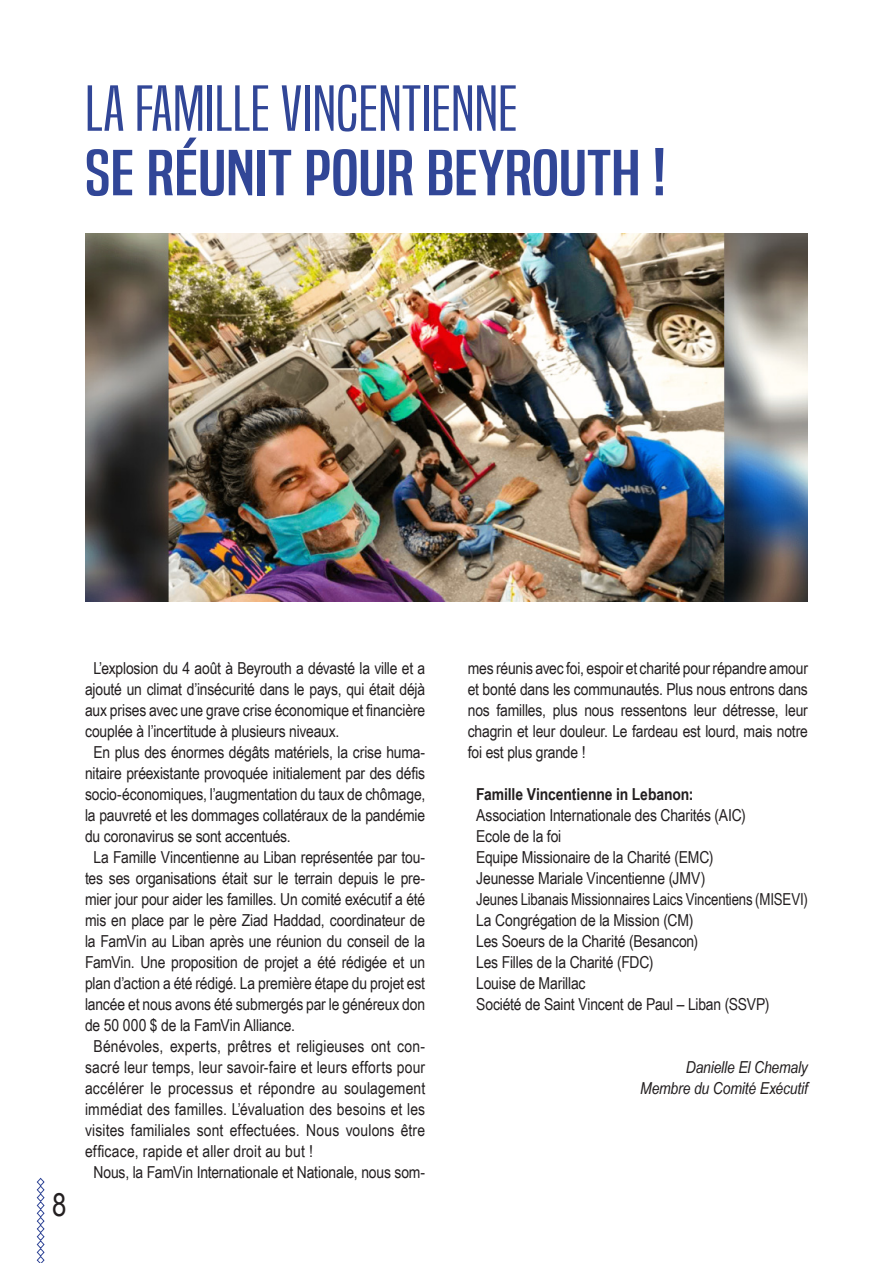
<style>
.page{position:relative;width:893px;height:1263px;background:#fff}
.page>*{position:absolute;margin:0;border:0;box-sizing:border-box;transform-origin:0 0}
.t1{font:60px "Built Titling Lt";color:#314697;scale:1.36 1}
.t2{font:60px "Built Titling Rg";color:#314697;scale:1.36 1}
.t3{font:31.5px "Arial Narrow";color:#231f20}
.t4{font:16.5px/21px "Arial Narrow";letter-spacing:-.01em;color:#231f20;text-align:justify}
.t5{font:italic 16.5px "Arial Narrow";letter-spacing:-.01em;color:#231f20}
.t6{font:700 16.5px "Arial Narrow";letter-spacing:-.005em;color:#231f20}
</style>
<div class="page">
<svg style="left:36px;top:1177px;width:9px;height:86px"></svg>
<img style="left:85px;top:234px;width:723px;height:368px">
<p class="t1" style="left:85px;top:73px;width:320px">LA FAMILLE VINCENTIENNE</p>
<p class="t2" style="left:85px;top:138px;width:429px">SE RÉUNIT POUR BEYROUTH !</p>
<h2 class="t3" style="left:52px;top:1181px;width:16px">8</h2>
<p class="t4" style="left:85px;top:657px;width:342px;text-indent:9px">L’explosion du 4 août à Beyrouth a dévasté la ville et a ajouté un climat d’insécurité dans le pays, qui était déjà aux prises avec une grave crise économique et financière couplée à l’incertitude à plusieurs niveaux.</p>
<p class="t4" style="left:85px;top:741px;width:342px;text-indent:9px">En plus des énormes dégâts matériels, la crise huma&shy;nitaire préexistante provoquée initialement par des défis socio-économiques, l’augmentation du taux de chômage, la pauvreté et les dommages collatéraux de la pandémie du coronavirus se sont accentués.</p>
<p class="t4" style="left:85px;top:846px;width:342px;text-indent:9px">La Famille Vincentienne au Liban représentée par tou&shy;tes ses organisations était sur le terrain depuis le pre&shy;mier jour pour aider les familles. Un comité exécutif a été mis en place par le père Ziad Haddad, coordinateur de la FamVin au Liban après une réunion du conseil de la FamVin. Une proposition de projet a été rédigée et un plan d’action a été rédigé. La première étape du projet est lancée et nous avons été submergés par le généreux don de 50 000 $ de la FamVin Alliance.</p>
<p class="t4" style="left:85px;top:1035px;width:342px;text-indent:9px">Bénévoles, experts, prêtres et religieuses ont con&shy;sacré leur temps, leur savoir-faire et leurs efforts pour accélérer le processus et répondre au soulagement immédiat des familles. L’évaluation des besoins et les visites familiales sont effectuées. Nous voulons être efficace, rapide et aller droit au but !</p>
<p class="t4" style="left:94px;top:1161px;width:333px">Nous, la FamVin Internationale et Nationale, nous som-</p>
<p class="t4" style="left:468px;top:657px;width:342px">mes réunis avec foi, espoir et charité pour répandre amour et bonté dans les communautés. Plus nous entrons dans nos familles, plus nous ressentons leur détresse, leur chagrin et leur douleur. Le fardeau est lourd, mais notre foi est plus grande !</p>
<p class="t6" style="left:476px;top:781px;width:219px">Famille Vincentienne in Lebanon:</p>
<p class="t4" style="left:476px;top:804px;width:271px">Association Internationale des Charités (AIC)</p>
<p class="t4" style="left:476px;top:825px;width:87px">Ecole de la foi</p>
<p class="t4" style="left:476px;top:846px;width:239px">Equipe Missionaire de la Charité (EMC)</p>
<p class="t4" style="left:476px;top:867px;width:231px">Jeunesse Mariale Vincentienne (JMV)</p>
<p class="t4" style="left:476px;top:888px;width:333px">Jeunes Libanais Missionnaires Laics Vincentiens (MISEVI)</p>
<p class="t4" style="left:476px;top:909px;width:219px">La Congrégation de la Mission (CM)</p>
<p class="t4" style="left:476px;top:930px;width:223px">Les Soeurs de la Charité (Besancon)</p>
<p class="t4" style="left:476px;top:951px;width:179px">Les Filles de la Charité (FDC)</p>
<p class="t4" style="left:476px;top:972px;width:111px">Louise de Marillac</p>
<p class="t4" style="left:476px;top:993px;width:295px">Société de Saint Vincent de Paul – Liban (SSVP)</p>
<p class="t5" style="left:686px;top:1055px;width:124px">Danielle El Chemaly</p>
<p class="t5" style="left:640px;top:1076px;width:169px">Membre du Comité Exécutif</p>
</div>
